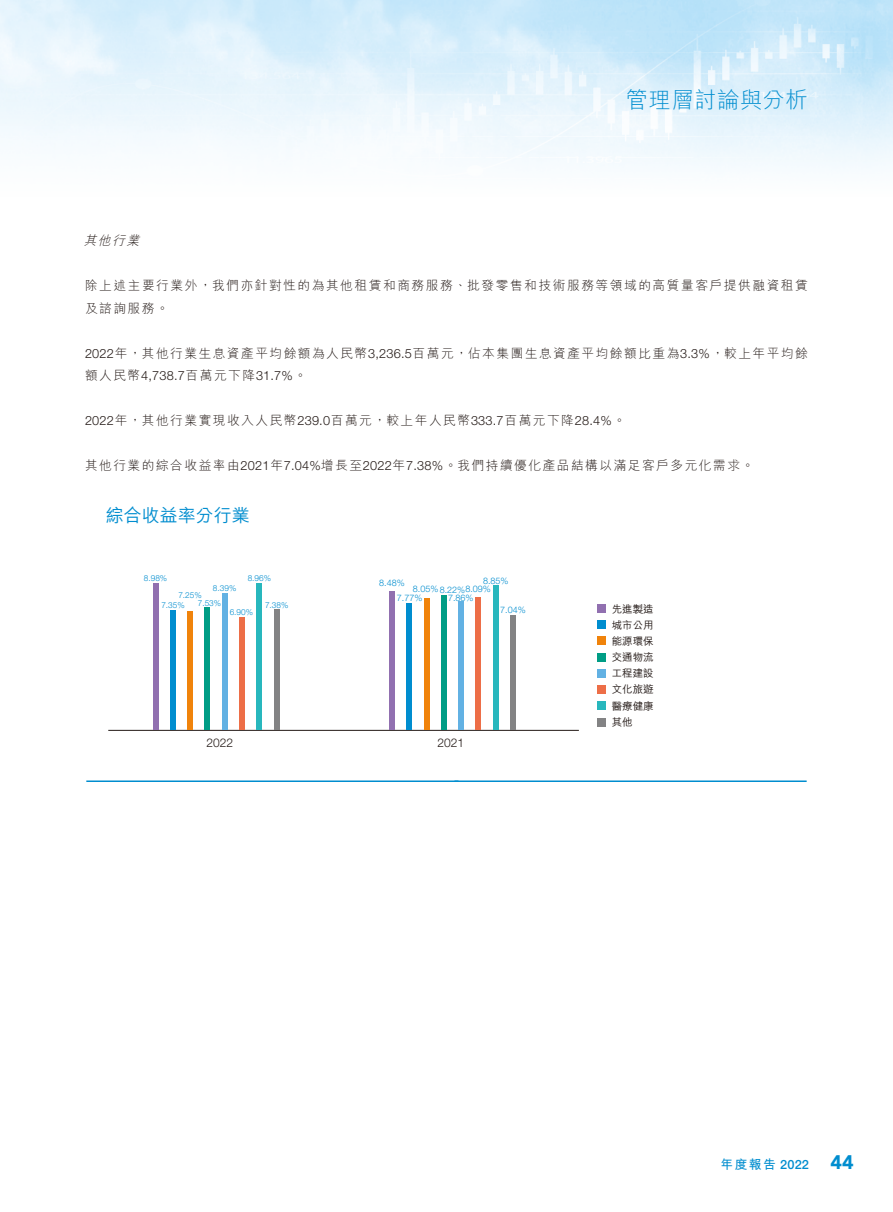
<style>
.page{position:relative;width:893px;height:1212px;background:#fff}
.page>*{position:absolute;margin:0;border:0;box-sizing:border-box;transform-origin:0 0}
.t1{font:300 22.5px "M Hei HK";letter-spacing:.015em;color:#008dcf}
.t2{font:900 19.5px "Avenir 95";color:#008dcf}
.t3{font:500 18px "M Hei HK";color:#008dcf}
.t4{font:300 12.75px/22.5px "M Hei HK";letter-spacing:.115em;color:#231916}
.t5{font:300 12.75px "Helvetica Neue 45";color:#231916}
.t6{font:700 12.75px "M Hei HK";color:#008dcf}
.t7{font:italic 300 12.75px "M Hei HK";color:#231916}
.t8{font:300 12px "Helvetica Neue 45";color:#231916}
.t9{font:500 10.5px/16.2px "M Hei HK";color:#231916;text-align:justify}
.t10{font:300 9px "Helvetica Neue 45";color:#008dcf}
.t11{font:300 8.25px/7.2px "Helvetica Neue 45";color:#008dcf}
.s1{font-family:"Helvetica Neue 45"}
.s2{font-family:"M Hei HK"}
.s3{font-family:"Helvetica Neue 65";font-weight:500}
</style>
<div class="page">
<img style="left:0;top:0;width:893px;height:168px">
<hr style="left:86px;top:780px;width:372px;height:2px;background:#008dcf">
<hr style="left:454px;top:780px;width:353px;height:2px;background:#008dcf">
<hr style="left:108px;top:730px;width:471px;height:1px;background:#231916">
<div style="left:274px;top:609px;width:5px;height:121px;background:#838384"></div>
<div style="left:257px;top:583px;width:5px;height:147px;background:#28b7bd"></div>
<div style="left:239px;top:617px;width:6px;height:113px;background:#ed6e47"></div>
<div style="left:222px;top:593px;width:5px;height:137px;background:#62b1e3"></div>
<div style="left:205px;top:607px;width:5px;height:123px;background:#009d85"></div>
<div style="left:188px;top:611px;width:5px;height:119px;background:#f0830b"></div>
<div style="left:170px;top:610px;width:5px;height:120px;background:#008dcf"></div>
<div style="left:153px;top:583px;width:5px;height:147px;background:#9170b0"></div>
<div style="left:510px;top:615px;width:6px;height:115px;background:#838384"></div>
<div style="left:493px;top:585px;width:5px;height:145px;background:#28b7bd"></div>
<div style="left:476px;top:598px;width:5px;height:132px;background:#ed6e47"></div>
<div style="left:459px;top:601px;width:5px;height:129px;background:#62b1e3"></div>
<div style="left:441px;top:596px;width:5px;height:134px;background:#009d85"></div>
<div style="left:424px;top:598px;width:5px;height:132px;background:#f0830b"></div>
<div style="left:407px;top:603px;width:5px;height:127px;background:#008dcf"></div>
<div style="left:389px;top:591px;width:6px;height:139px;background:#9170b0"></div>
<div style="left:597px;top:620px;width:8px;height:9px;background:#008dcf"></div>
<div style="left:597px;top:604px;width:8px;height:9px;background:#9170b0"></div>
<div style="left:597px;top:636px;width:8px;height:9px;background:#f0830b"></div>
<div style="left:597px;top:702px;width:8px;height:8px;background:#28b7bd"></div>
<div style="left:597px;top:718px;width:8px;height:8px;background:#838384"></div>
<div style="left:597px;top:669px;width:8px;height:8px;background:#62b1e3"></div>
<div style="left:597px;top:653px;width:8px;height:8px;background:#009d85"></div>
<div style="left:597px;top:685px;width:8px;height:8px;background:#ed6e47"></div>
<h1 class="t1" style="left:626px;top:84px;width:184px">管理層討論與分析</h1>
<p class="t7" style="left:84px;top:232px;width:61px">其他行業</p>
<p class="t4" style="left:85px;top:274px;width:724px">除上述主要行業外，我們亦針對性的為其他租賃和商務服務、批發零售和技術服務等領域的高質量客戶提供融資租賃及諮詢服務。</p>
<p class="t4" style="left:85px;top:341px;width:724px"><span class="s1">2022</span>年，其他行業生息資產平均餘額為人民幣<span class="s1">3,236.5</span>百萬元，佔本集團生息資產平均餘額比重為<span class="s1">3.3%</span>，較上年平均餘</p>
<p class="t5" style="left:85px;top:368px;width:224px"><span class="s2">額人民幣</span>4,738.7<span class="s2">百萬元下降</span>31.7%<span class="s2">。</span></p>
<p class="t4" style="left:85px;top:409px;width:542px"><span class="s1">2022</span>年，其他行業實現收入人民幣<span class="s1">239.0</span>百萬元，較上年人民幣<span class="s1">333.7</span>百萬元下降<span class="s1">28.4%</span>。</p>
<p class="t4" style="left:85px;top:454px;width:671px">其他行業的綜合收益率由<span class="s1">2021</span>年<span class="s1">7.04%</span>增長至<span class="s1">2022</span>年<span class="s1">7.38%</span>。我們持續優化產品結構以滿足客戶多元化需求。</p>
<h3 class="t3" style="left:106px;top:502px;width:145px">綜合收益率分行業</h3>
<p class="t11" style="left:144px;top:574px;width:25px">8.98%</p>
<p class="t11" style="left:248px;top:575px;width:25px">8.96%</p>
<p class="t10" style="left:483px;top:575px;width:27px">8.85%</p>
<p class="t10" style="left:500px;top:604px;width:27px">7.04%</p>
<p class="t10" style="left:379px;top:577px;width:27px">8.48%</p>
<p class="t11" style="left:213px;top:584px;width:25px">8.39%</p>
<p class="t10" style="left:440px;top:584px;width:27px">8.22%</p>
<p class="t10" style="left:397px;top:592px;width:27px">7.77%</p>
<p class="t10" style="left:413px;top:583px;width:27px">8.05%</p>
<p class="t10" style="left:465px;top:583px;width:27px">8.09%</p>
<p class="t11" style="left:198px;top:592px;width:25px;text-indent:-19px">7.25%<br>7.53%</p>
<p class="t10" style="left:448px;top:592px;width:27px">7.86%</p>
<p class="t11" style="left:161px;top:601px;width:25px">7.35%</p>
<p class="t11" style="left:265px;top:601px;width:25px">7.38%</p>
<p class="t11" style="left:230px;top:609px;width:25px">6.90%</p>
<p class="t8" style="left:206px;top:736px;width:28px">2022</p>
<p class="t8" style="left:438px;top:736px;width:28px">2021</p>
<p class="t9" style="left:612px;top:600px;width:43px">先進製造</p>
<p class="t9" style="left:612px;top:632px;width:43px">能源環保</p>
<p class="t9" style="left:612px;top:665px;width:43px">工程建設</p>
<p class="t9" style="left:612px;top:616px;width:43px">城市公用</p>
<p class="t9" style="left:612px;top:648px;width:43px">交通物流</p>
<p class="t9" style="left:612px;top:680px;width:43px">文化旅遊醫療健康其他</p>
<p class="t6" style="left:720px;top:1155px;width:90px">年度報告 <span class="s3">2022</span></p>
<h2 class="t2" style="left:830px;top:1150px;width:25px">44</h2>
</div>
